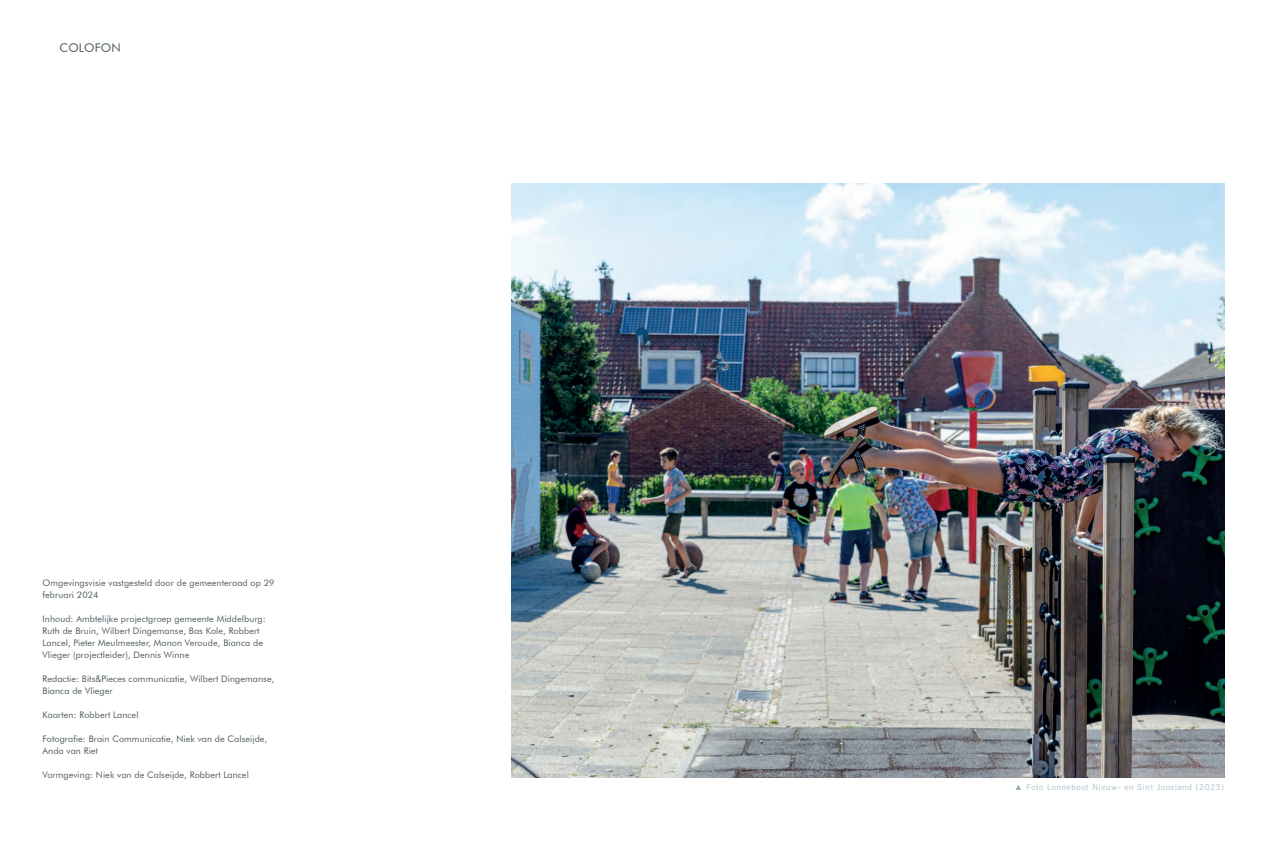
<style>
.page{position:relative;width:1282px;height:842px;background:#fff}
.page>*{position:absolute;margin:0;border:0;box-sizing:border-box;transform-origin:0 0}
.t1{font:12px "Futura BT";letter-spacing:.01em;color:#4f5b61}
.t2{font:9px/12px "Futura BT";letter-spacing:.01em;color:#4f5b61}
.t3{font:300 8px "News Gothic BT";letter-spacing:.1em;color:#99b1bd}
.s1{font-family:"Arial";font-weight:900}
</style>
<div class="page">
<img style="left:511px;top:184px;width:121px;height:594px">
<img style="left:632px;top:184px;width:591px;height:594px">
<h1 class="t1" style="left:60px;top:40px;width:63px">COLOFON</h1>
<p class="t2" style="left:43px;top:577px;width:233px">Omgevingsvisie vastgesteld door de gemeenteraad op 29 februari 2024</p>
<p class="t2" style="left:43px;top:613px;width:225px">Inhoud: Ambtelijke projectgroep gemeente Middelburg:<br>Ruth de Bruin, Wilbert Dingemanse, Bas Kole, Robbert Lancel, Pieter Meulmeester, Manon Veroude, Bianca de Vlieger (projectleider), Dennis Winne</p>
<p class="t2" style="left:43px;top:673px;width:233px">Redactie: Bits&amp;Pieces communicatie, Wilbert Dingemanse,<br>Bianca de Vlieger</p>
<p class="t2" style="left:43px;top:709px;width:97px">Kaarten: Robbert Lancel</p>
<p class="t2" style="left:43px;top:733px;width:226px">Fotografie: Brain Communicatie, Niek van de Calseijde,<br>Anda van Riet</p>
<p class="t2" style="left:43px;top:769px;width:208px">Vormgeving: Niek van de Calseijde, Robbert Lancel</p>
<p class="t3" style="left:1014px;top:782px;width:211px"><span class="s1">▲</span> Foto Lonneboot Nieuw- en Sint Joosland (2023)</p>
</div>
